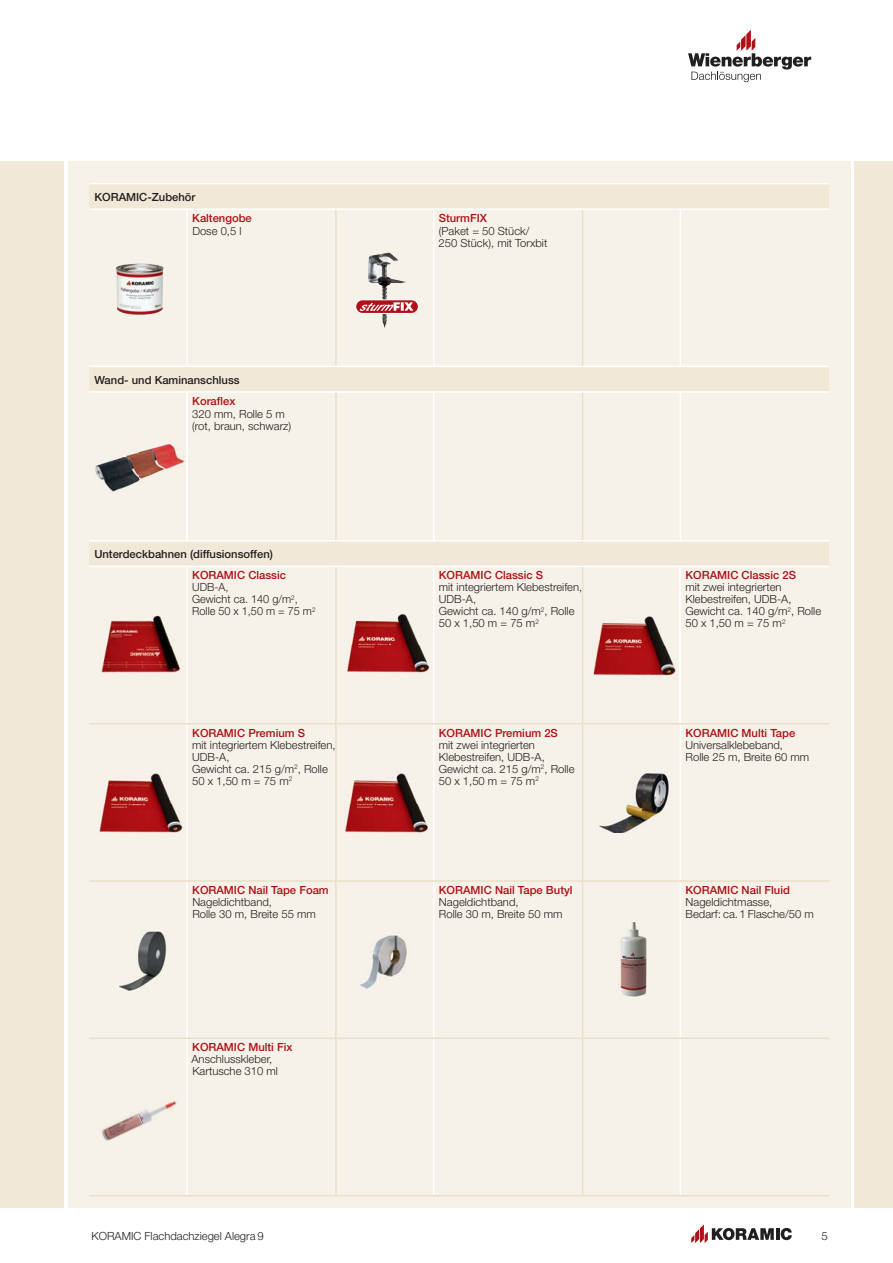
<style>
.page{position:relative;width:893px;height:1263px;background:#fff}
.page>*{position:absolute;margin:0;border:0;box-sizing:border-box;transform-origin:0 0}
.t1{font:300 11.25px/12px "Helvetica Neue";color:#231f20}
.t2{font:500 11.25px "Helvetica Neue";color:#b01016}
.t3{font:500 11.25px "Helvetica Neue";color:#231f20}
</style>
<div class="page">
<svg style="left:691px;top:1224px;width:101px;height:19px"></svg>
<div style="left:855px;top:162px;width:38px;height:1046px;background:#f1e8d7"></div>
<div style="left:68px;top:162px;width:782px;height:1046px;background:#f7f2e9"></div>
<div style="left:0;top:162px;width:64px;height:1046px;background:#f1e8d7"></div>
<svg style="left:688px;top:30px;width:123px;height:52px"></svg>
<svg style="left:89px;top:185px;width:740px;height:380px"></svg>
<hr style="left:89px;top:366px;width:740px;height:1px;background:#fff">
<hr style="left:186px;top:210px;width:2px;height:156px;background:#fff">
<hr style="left:433px;top:210px;width:1px;height:156px;background:#fff">
<hr style="left:680px;top:210px;width:1px;height:156px;background:#fff">
<hr style="left:186px;top:393px;width:2px;height:147px;background:#fff">
<hr style="left:433px;top:393px;width:1px;height:147px;background:#fff">
<hr style="left:680px;top:393px;width:1px;height:147px;background:#fff">
<hr style="left:186px;top:567px;width:2px;height:156px;background:#fff">
<hr style="left:433px;top:567px;width:1px;height:156px;background:#fff">
<hr style="left:680px;top:567px;width:1px;height:156px;background:#fff">
<hr style="left:186px;top:724px;width:2px;height:156px;background:#fff">
<hr style="left:433px;top:724px;width:1px;height:156px;background:#fff">
<hr style="left:680px;top:724px;width:1px;height:156px;background:#fff">
<hr style="left:186px;top:882px;width:2px;height:155px;background:#fff">
<hr style="left:433px;top:882px;width:1px;height:155px;background:#fff">
<hr style="left:680px;top:882px;width:1px;height:155px;background:#fff">
<hr style="left:186px;top:1039px;width:2px;height:156px;background:#fff">
<hr style="left:433px;top:1039px;width:1px;height:156px;background:#fff">
<hr style="left:680px;top:1039px;width:1px;height:156px;background:#fff">
<hr style="left:89px;top:723px;width:246px;height:1px;background:#ebdfc8">
<hr style="left:337px;top:723px;width:245px;height:1px;background:#ebdfc8">
<hr style="left:583px;top:723px;width:246px;height:1px;background:#ebdfc8">
<hr style="left:89px;top:880px;width:246px;height:2px;background:#ebdfc8">
<hr style="left:337px;top:880px;width:245px;height:2px;background:#ebdfc8">
<hr style="left:583px;top:880px;width:246px;height:2px;background:#ebdfc8">
<hr style="left:89px;top:1037px;width:246px;height:2px;background:#ebdfc8">
<hr style="left:337px;top:1037px;width:245px;height:2px;background:#ebdfc8">
<hr style="left:583px;top:1037px;width:246px;height:2px;background:#ebdfc8">
<hr style="left:89px;top:1195px;width:740px;height:1px;background:#ebdfc8">
<hr style="left:89px;top:208px;width:740px;height:2px;background:#fff">
<hr style="left:89px;top:391px;width:740px;height:2px;background:#fff">
<hr style="left:89px;top:540px;width:740px;height:2px;background:#fff">
<hr style="left:89px;top:566px;width:740px;height:1px;background:#fff">
<hr style="left:335px;top:724px;width:2px;height:157px;background:#ebdfc8">
<hr style="left:335px;top:881px;width:2px;height:157px;background:#ebdfc8">
<hr style="left:335px;top:1038px;width:2px;height:157px;background:#ebdfc8">
<hr style="left:582px;top:724px;width:1px;height:157px;background:#ebdfc8">
<hr style="left:582px;top:881px;width:1px;height:157px;background:#ebdfc8">
<hr style="left:582px;top:1038px;width:1px;height:157px;background:#ebdfc8">
<hr style="left:582px;top:567px;width:1px;height:157px;background:#ebdfc8">
<hr style="left:335px;top:567px;width:2px;height:157px;background:#ebdfc8">
<hr style="left:335px;top:393px;width:2px;height:147px;background:#ebdfc8">
<hr style="left:582px;top:393px;width:1px;height:147px;background:#ebdfc8">
<hr style="left:335px;top:210px;width:2px;height:156px;background:#ebdfc8">
<hr style="left:582px;top:210px;width:1px;height:156px;background:#ebdfc8">
<hr style="left:89px;top:183px;width:740px;height:1px;background:#fff">
<img style="left:116px;top:263px;width:48px;height:52px">
<img style="left:387px;top:262px;width:19px;height:21px">
<svg style="left:355px;top:299px;width:64px;height:15px"></svg>
<div style="left:356px;top:300px;width:62px;height:13px;background:#b01016;border-radius:6px"></div>
<svg style="left:359px;top:302px;width:54px;height:9px"></svg>
<img style="left:94px;top:444px;width:91px;height:48px">
<img style="left:99px;top:615px;width:82px;height:58px">
<img style="left:344px;top:614px;width:86px;height:59px">
<img style="left:591px;top:616px;width:85px;height:61px">
<img style="left:97px;top:773px;width:85px;height:61px">
<img style="left:344px;top:773px;width:84px;height:60px">
<img style="left:599px;top:773px;width:70px;height:59px">
<img style="left:119px;top:931px;width:48px;height:60px">
<img style="left:360px;top:934px;width:47px;height:54px">
<img style="left:618px;top:922px;width:29px;height:75px">
<img style="left:101px;top:1114px;width:40px;height:27px">
<img style="left:136px;top:1101px;width:43px;height:25px">
<p class="t3" style="left:94px;top:193px;width:103px">KORAMIC-Zubehör</p>
<p class="t2" style="left:192px;top:214px;width:61px">Kaltengobe</p>
<p class="t1" style="left:192px;top:226px;width:51px">Dose 0,5 l</p>
<p class="t3" style="left:94px;top:376px;width:147px">Wand- und Kaminanschluss</p>
<p class="t2" style="left:192px;top:397px;width:45px">Koraflex</p>
<p class="t1" style="left:192px;top:409px;width:101px">320 mm, Rolle 5 m (rot, braun, schwarz)</p>
<p class="t3" style="left:94px;top:550px;width:180px">Unterdeckbahnen (diffusionsoffen)</p>
<p class="t2" style="left:192px;top:571px;width:95px">KORAMIC Classic</p>
<p class="t1" style="left:192px;top:582px;width:125px">UDB-A,<br>Gewicht ca. 140 g/m<sup>2</sup>,<br>Rolle 50 x 1,50 m = 75 m<sup>2</sup></p>
<p class="t2" style="left:192px;top:729px;width:114px">KORAMIC Premium S</p>
<p class="t1" style="left:192px;top:740px;width:145px">mit integriertem Klebe streifen,<br>UDB-A,<br>Gewicht ca. 215 g/m<sup>2</sup>, Rolle<br>50 x 1,50 m = 75 m<sup>2</sup></p>
<p class="t2" style="left:192px;top:886px;width:138px">KORAMIC Nail Tape Foam</p>
<p class="t1" style="left:192px;top:897px;width:125px">Nageldichtband,<br>Rolle 30 m, Breite 55 mm</p>
<p class="t2" style="left:192px;top:1043px;width:102px">KORAMIC Multi Fix</p>
<p class="t1" style="left:192px;top:1054px;width:88px">Anschlusskleber,<br>Kartusche 310 ml</p>
<p class="t2" style="left:439px;top:214px;width:50px">SturmFIX</p>
<p class="t1" style="left:439px;top:226px;width:110px">(Paket = 50 Stück/<br>250 Stück), mit Torxbit</p>
<p class="t2" style="left:439px;top:571px;width:106px">KORAMIC Classic S</p>
<p class="t1" style="left:439px;top:582px;width:145px">mit integriertem Klebe streifen,<br>UDB-A,<br>Gewicht ca. 140 g/m<sup>2</sup>, Rolle<br>50 x 1,50 m = 75 m<sup>2</sup></p>
<p class="t2" style="left:439px;top:729px;width:120px">KORAMIC Premium 2S</p>
<p class="t1" style="left:439px;top:740px;width:137px">mit zwei integrierten<br>Klebestreifen, UDB-A,<br>Gewicht ca. 215 g/m<sup>2</sup>, Rolle<br>50 x 1,50 m = 75 m<sup>2</sup></p>
<p class="t2" style="left:439px;top:886px;width:135px">KORAMIC Nail Tape Butyl</p>
<p class="t1" style="left:439px;top:897px;width:125px">Nageldichtband,<br>Rolle 30 m, Breite 50 mm</p>
<p class="t2" style="left:686px;top:571px;width:112px">KORAMIC Classic 2S</p>
<p class="t1" style="left:685px;top:582px;width:137px">mit zwei integrierten<br>Klebestreifen, UDB-A,<br>Gewicht ca. 140 g/m<sup>2</sup>, Rolle<br>50 x 1,50 m = 75 m<sup>2</sup></p>
<p class="t2" style="left:686px;top:729px;width:111px">KORAMIC Multi Tape</p>
<p class="t1" style="left:685px;top:740px;width:125px">Universalklebeband,<br>Rolle 25 m, Breite 60 mm</p>
<p class="t2" style="left:686px;top:886px;width:106px">KORAMIC Nail Fluid</p>
<p class="t1" style="left:686px;top:897px;width:130px">Nageldichtmasse,<br>Bedarf: ca. 1 Flasche/50 m</p>
<p class="t1" style="left:92px;top:1231px;width:174px">KORAMIC Flachdachziegel Alegra 9</p>
<p class="t1" style="left:821px;top:1231px;width:8px">5</p>
</div>
